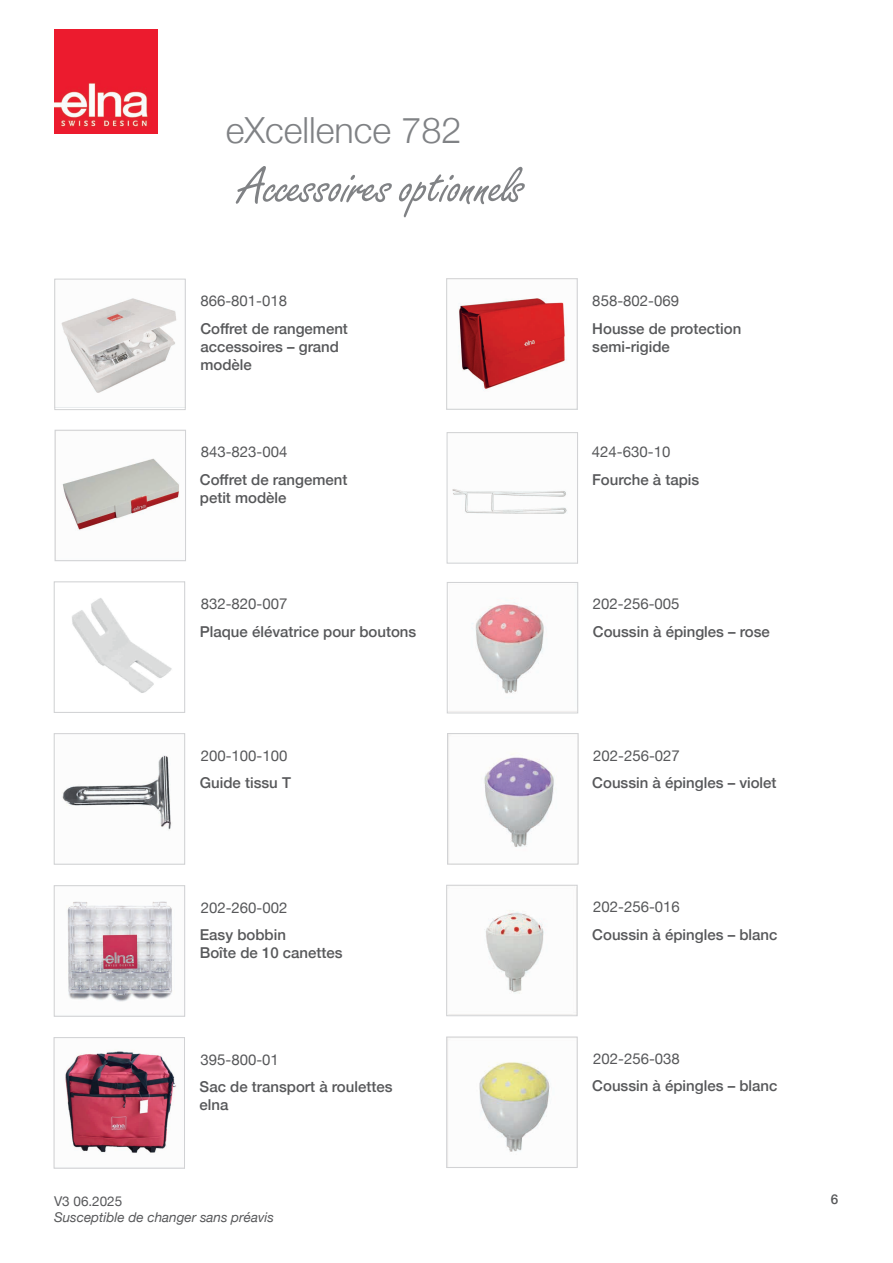
<style>
.page{position:relative;width:893px;height:1263px;background:#fff}
.page>*{position:absolute;margin:0;border:0;box-sizing:border-box;transform-origin:0 0}
.t1{font:52.5px "Freestyle Script Std";color:#808285}
.t2{font:300 36px "Helvetica Neue";color:#808285}
.t3{font:500 15px/18px "Helvetica Neue";color:#57585a}
.t4{font:15px "Helvetica Neue";color:#57585a}
.t5{font:italic 13.5px "Helvetica Neue";color:#57585a}
.t6{font:13.5px "Helvetica Neue";color:#57585a}
.t7{font:500 13.5px "Helvetica Neue";color:#57585a}
</style>
<div class="page">
<img style="left:72px;top:598px;width:100px;height:95px">
<div style="left:54px;top:581px;width:131px;height:132px;border:1px solid #d1d2d4"></div>
<img style="left:62px;top:755px;width:110px;height:75px">
<div style="left:54px;top:733px;width:131px;height:131px;border:1px solid #d1d2d4"></div>
<img style="left:67px;top:901px;width:105px;height:101px">
<div style="left:54px;top:885px;width:131px;height:131px;border:1px solid #d1d2d4"></div>
<img style="left:62px;top:458px;width:117px;height:72px">
<div style="left:55px;top:430px;width:131px;height:131px;border:1px solid #d1d2d4"></div>
<img style="left:56px;top:298px;width:128px;height:110px">
<div style="left:54px;top:279px;width:132px;height:131px;border:1px solid #d1d2d4"></div>
<img style="left:484px;top:910px;width:60px;height:84px">
<div style="left:446px;top:885px;width:132px;height:131px;border:1px solid #d1d2d4"></div>
<img style="left:479px;top:1062px;width:71px;height:90px">
<div style="left:446px;top:1037px;width:132px;height:131px;border:1px solid #d1d2d4"></div>
<img style="left:65px;top:1051px;width:111px;height:102px">
<div style="left:54px;top:1037px;width:131px;height:131px;border:1px solid #d1d2d4"></div>
<img style="left:484px;top:753px;width:71px;height:94px">
<div style="left:447px;top:733px;width:131px;height:131px;border:1px solid #d1d2d4"></div>
<img style="left:472px;top:600px;width:72px;height:94px">
<div style="left:447px;top:582px;width:131px;height:131px;border:1px solid #d1d2d4"></div>
<img style="left:452px;top:489px;width:115px;height:25px">
<div style="left:447px;top:432px;width:131px;height:131px;border:1px solid #d1d2d4"></div>
<img style="left:458px;top:298px;width:109px;height:93px">
<div style="left:446px;top:278px;width:132px;height:132px;border:1px solid #d1d2d4"></div>
<img style="left:54px;top:30px;width:104px;height:104px">
<h2 class="t2" style="left:226px;top:101px;width:237px">eXcellence 782</h2>
<h1 class="t1" style="left:238px;top:155px;width:287px">Accessoires optionnels</h1>
<p class="t4" style="left:200px;top:289px;width:88px">866-801-018</p>
<p class="t4" style="left:592px;top:290px;width:88px">858-802-069</p>
<p class="t3" style="left:200px;top:319px;width:149px">Coffret de rangement accessoires – grand modèle</p>
<p class="t3" style="left:592px;top:318px;width:150px">Housse de protection semi-rigide</p>
<p class="t4" style="left:201px;top:441px;width:88px">843-823-004</p>
<p class="t4" style="left:592px;top:441px;width:80px">424-630-10</p>
<p class="t3" style="left:200px;top:470px;width:149px">Coffret de rangement petit modèle</p>
<p class="t3" style="left:592px;top:470px;width:109px">Fourche à tapis</p>
<p class="t4" style="left:201px;top:593px;width:88px">832-820-007</p>
<p class="t4" style="left:593px;top:593px;width:88px">202-256-005</p>
<p class="t3" style="left:200px;top:622px;width:218px">Plaque élévatrice pour boutons</p>
<p class="t3" style="left:593px;top:622px;width:179px">Coussin à épingles – rose</p>
<p class="t4" style="left:201px;top:744px;width:88px">200-100-100</p>
<p class="t4" style="left:593px;top:744px;width:88px">202-256-027</p>
<p class="t3" style="left:200px;top:773px;width:93px">Guide tissu T</p>
<p class="t3" style="left:592px;top:773px;width:186px">Coussin à épingles – violet</p>
<p class="t4" style="left:201px;top:896px;width:88px">202-260-002</p>
<p class="t4" style="left:593px;top:896px;width:88px">202-256-016</p>
<p class="t3" style="left:200px;top:925px;width:144px">Easy bobbin<br>Boîte de 10 canettes</p>
<p class="t3" style="left:592px;top:925px;width:187px">Coussin à épingles – blanc</p>
<p class="t4" style="left:200px;top:1048px;width:80px">395-800-01</p>
<p class="t4" style="left:593px;top:1048px;width:88px">202-256-038</p>
<p class="t3" style="left:200px;top:1077px;width:194px">Sac de transport à roulettes</p>
<p class="t3" style="left:592px;top:1076px;width:187px">Coussin à épingles – blanc</p>
<p class="t3" style="left:200px;top:1095px;width:30px">elna</p>
<p class="t6" style="left:54px;top:1191px;width:70px">V3 06.2025</p>
<p class="t7" style="left:831px;top:1188px;width:9px">6</p>
<p class="t5" style="left:54px;top:1207px;width:222px">Susceptible de changer sans préavis</p>
</div>
